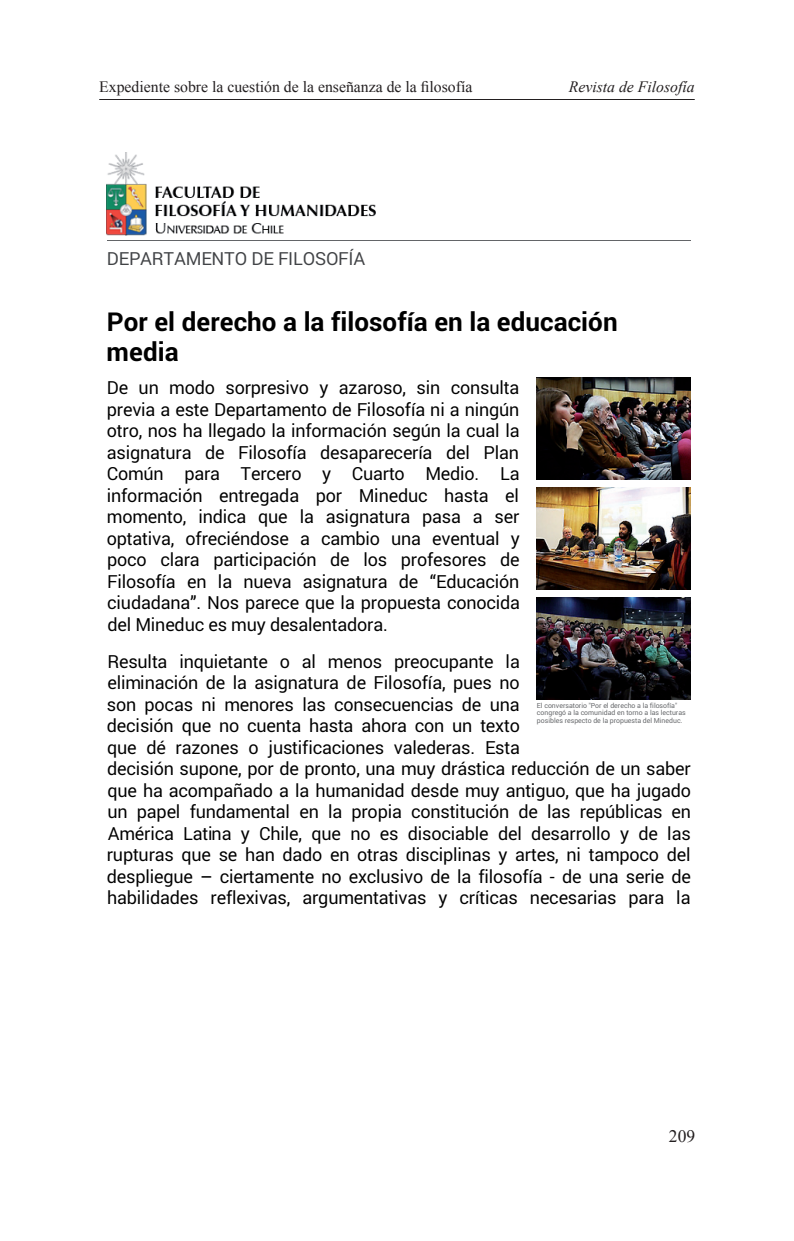
<style>
.page{position:relative;width:794px;height:1241px;background:#fff}
.page>*{position:absolute;margin:0;border:0;box-sizing:border-box;transform-origin:0 0}
.t1{font:700 25.9px/29.9px "Roboto";letter-spacing:.005em;color:#000}
.t2{font:18.03px/21.5px "Roboto";letter-spacing:-.01em;color:#000;text-align:justify}
.t3{font:18.03px "Roboto";letter-spacing:-.015em;color:#414346}
.t4{font:17.5px "Times New Roman";color:#231f20}
.t5{font:15.75px "Times New Roman";color:#231f20}
.t6{font:italic 15.75px "Times New Roman";color:#231f20}
.t7{font:6.83px/7.7px "Roboto";color:#636568}
</style>
<div class="page">
<hr style="left:99px;top:99px;width:595px;height:1px;background:#231f20">
<hr style="left:107px;top:240px;width:583px;height:1px;background:#636568">
<img style="left:107px;top:153px;width:268px;height:83px">
<img style="left:537px;top:377px;width:153px;height:102px">
<img style="left:537px;top:487px;width:153px;height:102px">
<img style="left:537px;top:597px;width:153px;height:102px">
<p class="t5" style="left:99px;top:76px;width:375px">Expediente sobre la cuestión de la enseñanza de la filosofía</p>
<p class="t6" style="left:569px;top:76px;width:127px">Revista de Filosofía</p>
<p class="t3" style="left:107px;top:246px;width:260px">DEPARTAMENTO DE FILOSOFÍA</p>
<h1 class="t1" style="left:107px;top:306px;width:512px">Por el derecho a la filosofía en la educación media</h1>
<p class="t2" style="left:107px;top:376px;width:415px">De un modo sorpresivo y azaroso, sin consulta previa a este Departamento de Filosofía ni a ningún otro, nos ha llegado la información según la cual la asignatura de Filosofía desaparecería del Plan Común para Tercero y Cuarto Medio. La información entregada por Mineduc hasta el momento, indica que la asignatura pasa a ser optativa, ofreciéndose a cambio una eventual y poco clara participación de los profesores de Filosofía en la nueva asignatura de “Educación ciudadana”. Nos parece que la propuesta conocida del Mineduc es muy desalentadora.</p>
<p class="t2" style="left:107px;top:649px;width:586px;text-align:left">Resulta inquietante o al menos preocupante la<br>eliminación de la asignatura de Filosofía, pues no<br>son pocas ni menores las consecuencias de una<br>decisión que no cuenta hasta ahora con un texto<br>que dé razones o justificaciones valederas. Esta<br>decisión supone, por de pronto, una muy drástica reducción de un saber que ha acompañado a la humanidad desde muy antiguo, que ha jugado un papel fundamental en la propia constitución de las repúblicas en América Latina y Chile, que no es disociable del desarrollo y de las rupturas que se han dado en otras disciplinas y artes, ni tampoco del despliegue – ciertamente no exclusivo de la filosofía - de una serie de habilidades reflexivas, argumentativas y críticas necesarias para la</p>
<p class="t7" style="left:537px;top:701px;width:150px">El conversatorio "Por el derecho a la filosofía" congregó a la comunidad en torno a las lecturas posibles respecto de la propuesta del Mineduc.</p>
<p class="t4" style="left:669px;top:1123px;width:28px">209</p>
</div>
